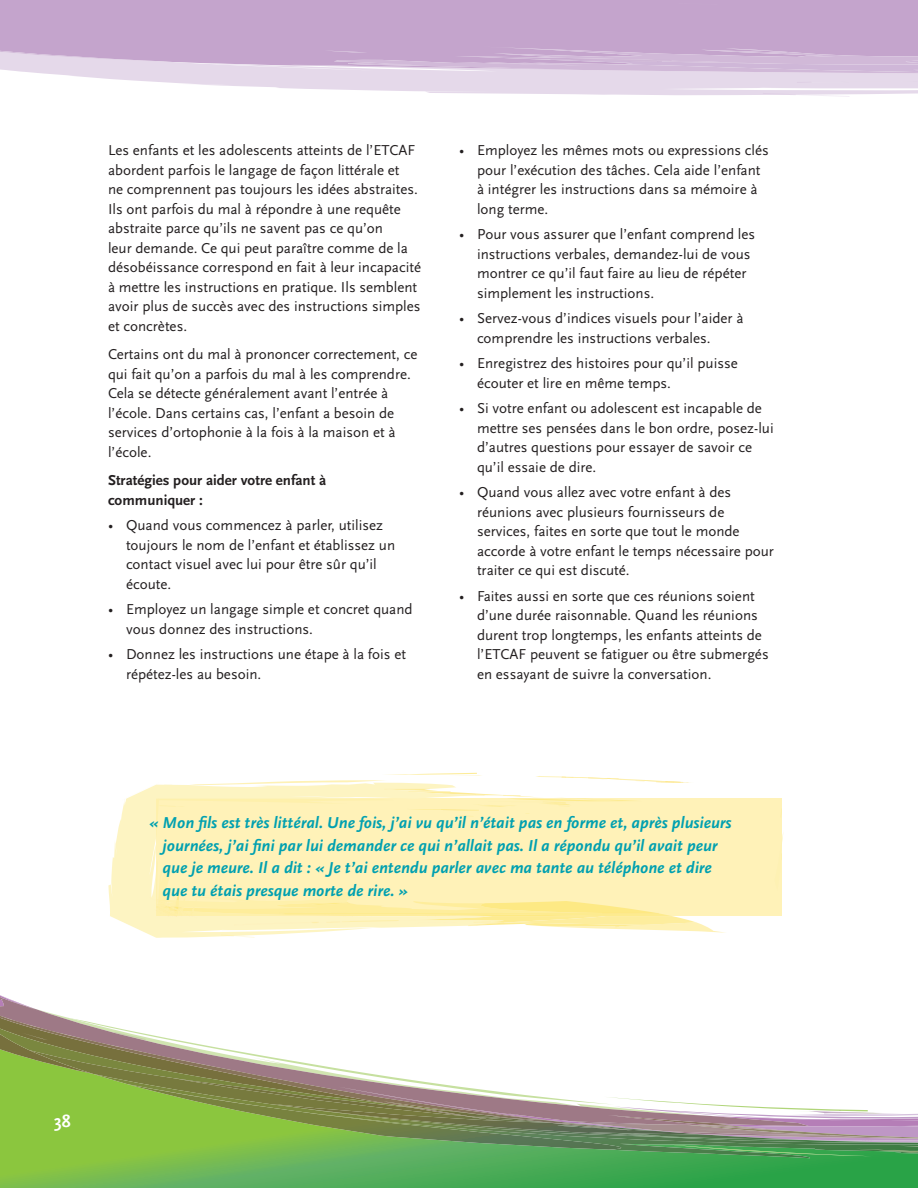
<style>
.page{position:relative;width:918px;height:1188px;background:#fff}
.page>*{position:absolute;margin:0;border:0;box-sizing:border-box;transform-origin:0 0}
.t1{font:700 18px "Scala Sans";color:#fff}
.t2{font:italic 700 16.5px/22.5px "Scala Sans";color:#00a0b0}
.t3{font:15px/19.5px "Scala Sans";color:#231f20}
.t4{font:700 15px/19.5px "Scala Sans";color:#231f20}
</style>
<div class="page">
<div style="left:0;top:0;width:918px;height:45px;background:#c4a4cc"></div>
<svg style="left:0;top:35px;width:763px;height:58px;background:#d7c3dd"></svg>
<svg style="left:454px;top:45px;width:464px;height:52px;background:#dac7e0"></svg>
<svg style="left:0;top:1163px;width:918px;height:25px;background:#4ead52"></svg>
<svg style="left:0;top:995px;width:918px;height:168px"></svg>
<div style="left:156px;top:799px;width:626px;height:117px;background:#fff2b8"></div>
<svg style="left:781px;top:834px;width:2px;height:25px"></svg>
<svg style="left:108px;top:814px;width:147px;height:124px"></svg>
<svg style="left:122px;top:773px;width:605px;height:164px"></svg>
<hr style="left:602px;top:913px;width:57px;height:1px;background:#fde779">
<p class="t3" style="left:108px;top:141px;width:315px">Les enfants et les adolescents atteints de l’ETCAF abordent parfois le langage de façon littérale et<br>ne comprennent pas toujours les idées abstraites.<br>Ils ont parfois du mal à répondre à une requête abstraite parce qu’ils ne savent pas ce qu’on<br>leur demande. Ce qui peut paraître comme de la désobéissance correspond en fait à leur incapacité à mettre les instructions en pratique. Ils semblent avoir plus de succès avec des instructions simples et concrètes.</p>
<p class="t3" style="left:108px;top:345px;width:311px">Certains ont du mal à prononcer correctement, ce qui fait qu’on a parfois du mal à les comprendre.<br>Cela se détecte généralement avant l’entrée à l’école. Dans certains cas, l’enfant a besoin de services d’ortophonie à la fois à la maison et à l’école.</p>
<p class="t4" style="left:108px;top:471px;width:220px">Stratégies pour aider votre enfant à communiquer :</p>
<p class="t3" style="left:126px;top:516px;width:271px;text-indent:-18px">• Quand vous commencez à parler, utilisez toujours le nom de l’enfant et établissez un contact visuel avec lui pour être sûr qu’il écoute.</p>
<p class="t3" style="left:126px;top:600px;width:288px;text-indent:-18px">• Employez un langage simple et concret quand vous donnez des instructions.</p>
<p class="t3" style="left:126px;top:645px;width:282px;text-indent:-18px">• Donnez les instructions une étape à la fois et répétez-les au besoin.</p>
<p class="t3" style="left:477px;top:141px;width:293px;text-indent:-18px">• Employez les mêmes mots ou expressions clés pour l’exécution des tâches. Cela aide l’enfant à intégrer les instructions dans sa mémoire à long terme.</p>
<p class="t3" style="left:477px;top:225px;width:280px;text-indent:-18px">• Pour vous assurer que l’enfant comprend les instructions verbales, demandez-lui de vous montrer ce qu’il faut faire au lieu de répéter simplement les instructions.</p>
<p class="t3" style="left:477px;top:309px;width:268px;text-indent:-18px">• Servez-vous d’indices visuels pour l’aider à comprendre les instructions verbales.</p>
<p class="t3" style="left:477px;top:354px;width:262px;text-indent:-18px">• Enregistrez des histoires pour qu’il puisse écouter et lire en même temps.</p>
<p class="t3" style="left:477px;top:399px;width:298px;text-indent:-18px">• Si votre enfant ou adolescent est incapable de mettre ses pensées dans le bon ordre, posez-lui d’autres questions pour essayer de savoir ce qu’il essaie de dire.</p>
<p class="t3" style="left:477px;top:483px;width:299px;text-indent:-18px">• Quand vous allez avec votre enfant à des réunions avec plusieurs fournisseurs de services, faites en sorte que tout le monde accorde à votre enfant le temps nécessaire pour traiter ce qui est discuté.</p>
<p class="t3" style="left:477px;top:586px;width:293px;text-indent:-18px">• Faites aussi en sorte que ces réunions soient d’une durée raisonnable. Quand les réunions durent trop longtemps, les enfants atteints de l’ETCAF peuvent se fatiguer ou être submergés en essayant de suivre la conversation.</p>
<p class="t2" style="left:163px;top:812px;width:571px;text-indent:-13px">« Mon fils est très littéral. Une fois, j’ai vu qu’il n’était pas en forme et, après plusieurs journées, j’ai fini par lui demander ce qui n’allait pas. Il a répondu qu’il avait peur que je meure. Il a dit : « Je t’ai entendu parler avec ma tante au téléphone et dire que tu étais presque morte de rire. »</p>
<p class="t1" style="left:54px;top:1111px;width:18px">38</p>
</div>
